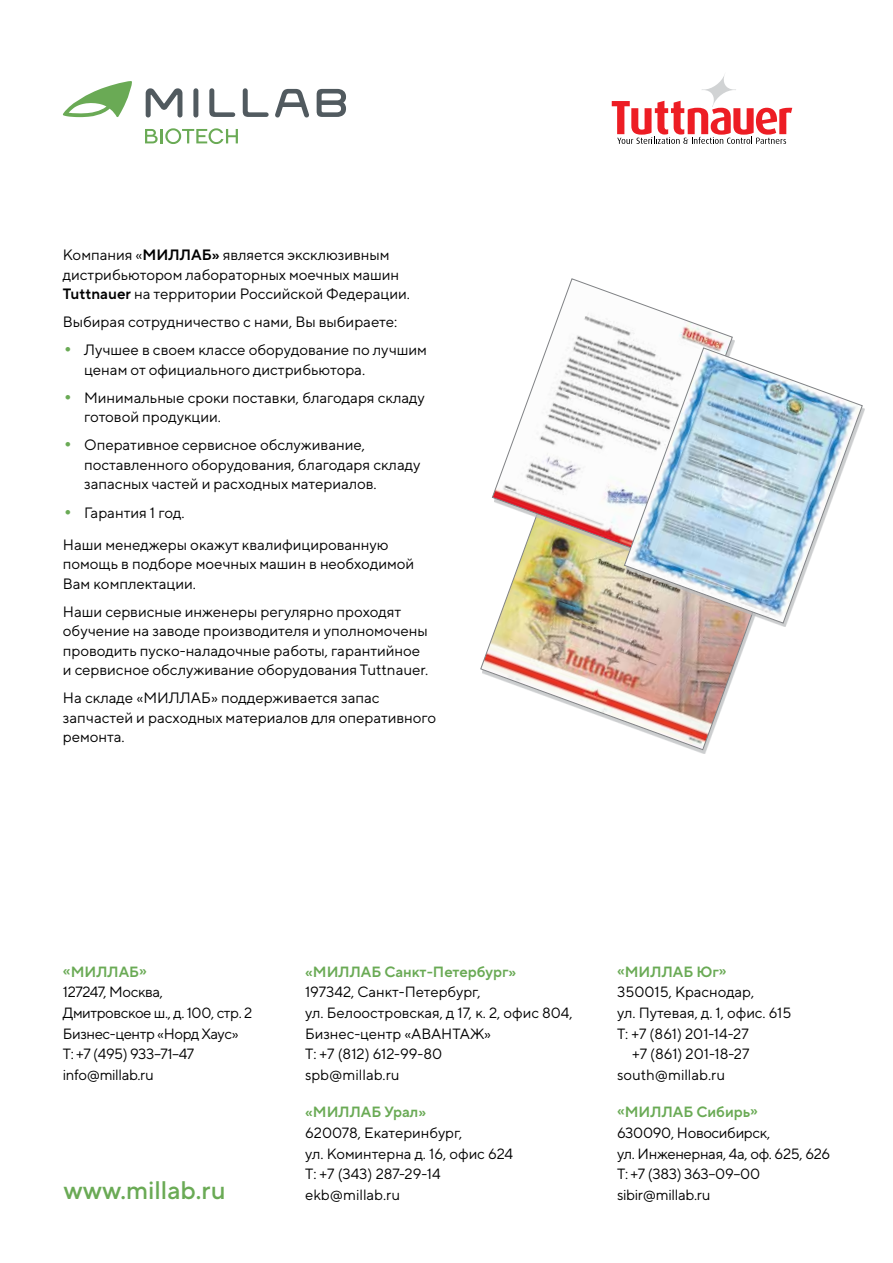
<style>
.page{position:relative;width:893px;height:1263px;background:#fff}
.page>*{position:absolute;margin:0;border:0;box-sizing:border-box;transform-origin:0 0}
.t1{font:500 25.5px "TT Norms Pro";color:#6aaa55}
.t2{font:15px/19.5px "TT Norms Pro";color:#000}
.t3{font:14.85px/20.5px "TT Norms Pro";color:#000}
.t4{font:14.85px/20.5px "TT Norms Pro";letter-spacing:-.025em;color:#000}
.t5{font:14.85px/20.5px "TT Norms Pro";letter-spacing:-.02em;color:#000}
.t6{font:600 14.85px "TT Norms Pro";color:#6aaa55}
.s1{font-weight:600}
.s2{font-size:24px;color:#6aaa55}
</style>
<div class="page">
<svg style="left:612px;top:75px;width:180px;height:69px"></svg>
<img style="left:480px;top:560px;width:271px;height:190px">
<svg style="left:492px;top:278px;width:241px;height:279px"></svg>
<img style="left:624px;top:347px;width:239px;height:277px">
<div style="left:193px;top:88px;width:5px;height:29px;background:#515a5f;border-radius:3px"></div>
<svg style="left:209px;top:88px;width:26px;height:29px"></svg>
<svg style="left:243px;top:88px;width:26px;height:29px"></svg>
<svg style="left:275px;top:89px;width:34px;height:28px"></svg>
<svg style="left:317px;top:89px;width:29px;height:28px"></svg>
<svg style="left:146px;top:88px;width:36px;height:30px"></svg>
<svg style="left:63px;top:81px;width:69px;height:36px"></svg>
<svg style="left:145px;top:128px;width:93px;height:16px"></svg>
<p class="t2" style="left:63px;top:244px;width:349px">Компания «<span class="s1">МИЛЛАБ»</span> является эксклюзивным дистрибьютором лабораторных моечных машин<br><span class="s1">Tuttnauer</span> на территории Российской Федерации.</p>
<p class="t2" style="left:63px;top:311px;width:336px">Выбирая сотрудничество с нами, Вы выбираете:</p>
<p class="t2" style="left:84px;top:339px;width:344px;text-indent:-21px"><span class="s2">•</span> Лучшее в своем классе оборудование по лучшим ценам от официального дистрибьютора.</p>
<p class="t2" style="left:84px;top:387px;width:342px;text-indent:-21px"><span class="s2">•</span> Минимальные сроки поставки, благодаря складу готовой продукции.</p>
<p class="t2" style="left:84px;top:434px;width:338px;text-indent:-21px"><span class="s2">•</span> Оперативное сервисное обслуживание, поставленного оборудования, благодаря складу запасных частей и расходных материалов.</p>
<p class="t2" style="left:63px;top:495px;width:327px;line-height:32.2px"><span class="s2">•</span> Гарантия 1 год.<br>Наши менеджеры окажут квалифицированную</p>
<p class="t2" style="left:63px;top:553px;width:353px">помощь в подборе моечных машин в необходимой<br>Вам комплектации.</p>
<p class="t2" style="left:63px;top:601px;width:367px">Наши сервисные инженеры регулярно проходят обучение на заводе производителя и уполномочены проводить пуско-наладочные работы, гарантийное и сервисное обслуживание оборудования Tuttnauer.</p>
<p class="t2" style="left:63px;top:687px;width:375px">На складе «МИЛЛАБ» поддерживается запас запчастей и расходных материалов для оперативного ремонта.</p>
<p class="t6" style="left:305px;top:961px;width:213px">«МИЛЛАБ Санкт-Петербург»</p>
<p class="t3" style="left:305px;top:981px;width:269px">197342, Санкт-Петербург,<br>ул. Белоостровская, д 17, к. 2, офис 804,<br>Бизнес-центр «АВАНТАЖ»<br>Т: +7 (812) 612-99-80<br>spb@millab.ru</p>
<p class="t6" style="left:305px;top:1101px;width:123px">«МИЛЛАБ Урал»</p>
<p class="t3" style="left:305px;top:1121px;width:210px">620078, Екатеринбург,<br>ул. Коминтерна д. 16, офис 624<br>Т: +7 (343) 287-29-14 ekb@millab.ru</p>
<p class="t6" style="left:617px;top:961px;width:111px">«МИЛЛАБ Юг»</p>
<p class="t3" style="left:617px;top:981px;width:139px">350015, Краснодар,</p>
<p class="t3" style="left:617px;top:1001px;width:176px">ул. Путевая, д. 1, офис. 615</p>
<p class="t3" style="left:617px;top:1022px;width:133px">Т: +7 (861) 201-14-27</p>
<p class="t3" style="left:632px;top:1042px;width:119px">+7 (861) 201-18-27</p>
<p class="t3" style="left:617px;top:1063px;width:109px">south@millab.ru</p>
<p class="t6" style="left:617px;top:1101px;width:142px">«МИЛЛАБ Сибирь»</p>
<p class="t5" style="left:617px;top:1121px;width:215px">630090, Новосибирск,<br>ул. Инженерная, 4а, оф. 625, 626<br>Т: +7 (383) 363–09–00</p>
<p class="t6" style="left:63px;top:961px;width:86px">«МИЛЛАБ»</p>
<p class="t4" style="left:63px;top:981px;width:191px">127247, Москва,<br>Дмитровское ш., д. 100, стр. 2<br>Бизнес-центр «Норд Хаус»<br>Т: +7 (495) 933–71–47 info@millab.ru</p>
<h1 class="t1" style="left:64px;top:1172px;width:163px">www.millab.ru</h1>
<p class="t5" style="left:617px;top:1183px;width:95px">sibir@millab.ru</p>
</div>
